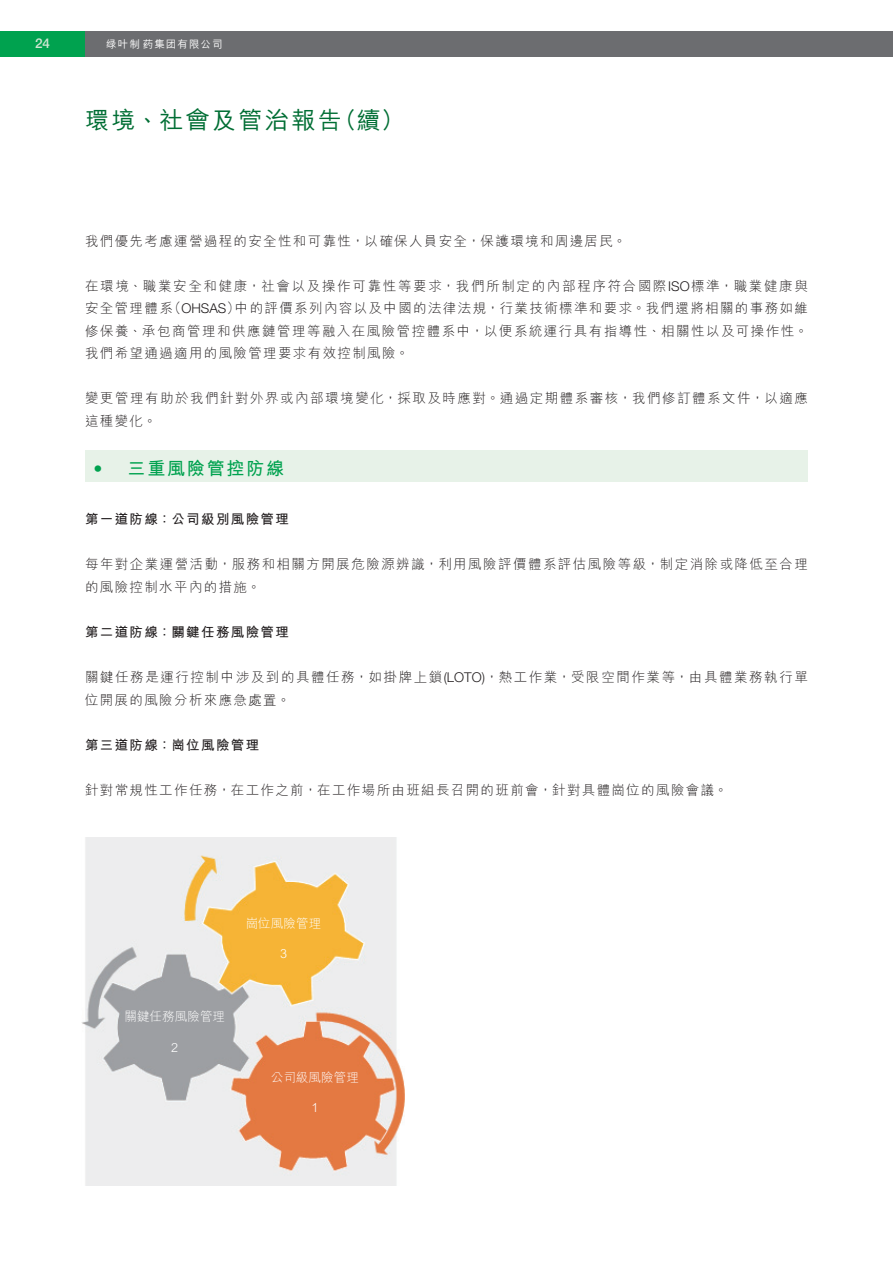
<style>
.page{position:relative;width:893px;height:1263px;background:#fff}
.page>*{position:absolute;margin:0;border:0;box-sizing:border-box;transform-origin:0 0}
.t1{font:500 24px "M Hei HK";letter-spacing:.1em;color:#006e34}
.t2{font:700 18px "M Hei HK";letter-spacing:.1em;color:#00a24f}
.t3{font:300 13.5px/22.5px "M Hei HK";letter-spacing:.11em;color:#231f20}
.t4{font:700 13.5px "M Hei HK";letter-spacing:.1em;color:#231f20}
.t5{font:500 13.5px "Helvetica Neue LT Std";color:#d1e6d3}
.t6{font:12.6px "M Hei HK Light E Ten B5 H";color:#fff}
.t7{font:500 10.5px "M Hei HKS";letter-spacing:.1em;color:#fff}
.s1{font-family:"Helvetica Neue LT Std"}
.s2{font-family:"Helvetica Neue LT Std";font-weight:500}
</style>
<div class="page">
<div style="left:85px;top:31px;width:808px;height:25px;background:#6c6d70"></div>
<div style="left:0;top:31px;width:85px;height:25px;background:#00a24f"></div>
<div style="left:85px;top:450px;width:723px;height:31px;background:#e7f2e8"></div>
<img style="left:82px;top:838px;width:323px;height:347px">
<p class="t5" style="left:35px;top:38px;width:17px">24</p>
<p class="t7" style="left:106px;top:40px;width:118px">綠葉制 藥集團有限公司</p>
<h1 class="t1" style="left:85px;top:111px;width:321px">環境、社會及管治報告（續）</h1>
<p class="t3" style="left:85px;top:231px;width:543px">我們優先考慮運營過程的安全性和可靠性，以確保人員安全，保護環境和周邊居民。</p>
<p class="t3" style="left:85px;top:276px;width:724px;text-align:justify">在環境、職業安全和健康，社會以及操作可靠性等要求，我們所制定的內部程序符合國際<span class="s1">ISO</span>標準，職業健康與安全管理體系（<span class="s1">OHSAS</span>）中的評價系列內容以及中國的法律法規，行業技術標準和要求。我們還將相關的事務如維修保養、承包商管理和供應鏈管理等融入在風險管控體系中，以便系統運行具有指導性、相關性以及可操作性。我們希望通過適用的風險管理要求有效控制風險。</p>
<p class="t3" style="left:85px;top:389px;width:724px">變更管理有助於我們針對外界或內部環境變化，採取及時應對。通過定期體系審核，我們修訂體系文件，以適應這種變化。</p>
<h2 class="t2" style="left:94px;top:461px;width:192px"><span class="s2">•</span> 三重風險管控防線</h2>
<p class="t4" style="left:85px;top:514px;width:205px">第一道防線：公司級別風險管理</p>
<p class="t3" style="left:85px;top:555px;width:724px">每年對企業運營活動，服務和相關方開展危險源辨識，利用風險評價體系評估風險等級，制定消除或降低至合理的風險控制水平內的措施。</p>
<p class="t4" style="left:85px;top:627px;width:205px">第二道防線：關鍵任務風險管理</p>
<p class="t3" style="left:85px;top:667px;width:724px">關鍵任務是運行控制中涉及到的具體任務，如掛牌上鎖<span class="s1">(LOTO)</span>，熱工作業，受限空間作業等，由具體業務執行單位開展的風險分析來應急處置。</p>
<p class="t4" style="left:85px;top:739px;width:176px">第三道防線：崗位風險管理</p>
<p class="t3" style="left:85px;top:780px;width:644px">針對常規性工作任務，在工作之前，在工作場所由班組長召開的班前會，針對具體崗位的風險會議。</p>
<p class="t6" style="left:124px;top:1012px;width:102px">關鍵任務風險管理</p>
<p class="t6" style="left:171px;top:1042px;width:9px">2</p>
<p class="t6" style="left:246px;top:918px;width:77px">崗位風險管理</p>
<p class="t6" style="left:280px;top:948px;width:9px">3</p>
<p class="t6" style="left:271px;top:1072px;width:90px">公司級風險管理</p>
<p class="t6" style="left:311px;top:1103px;width:9px">1</p>
</div>
